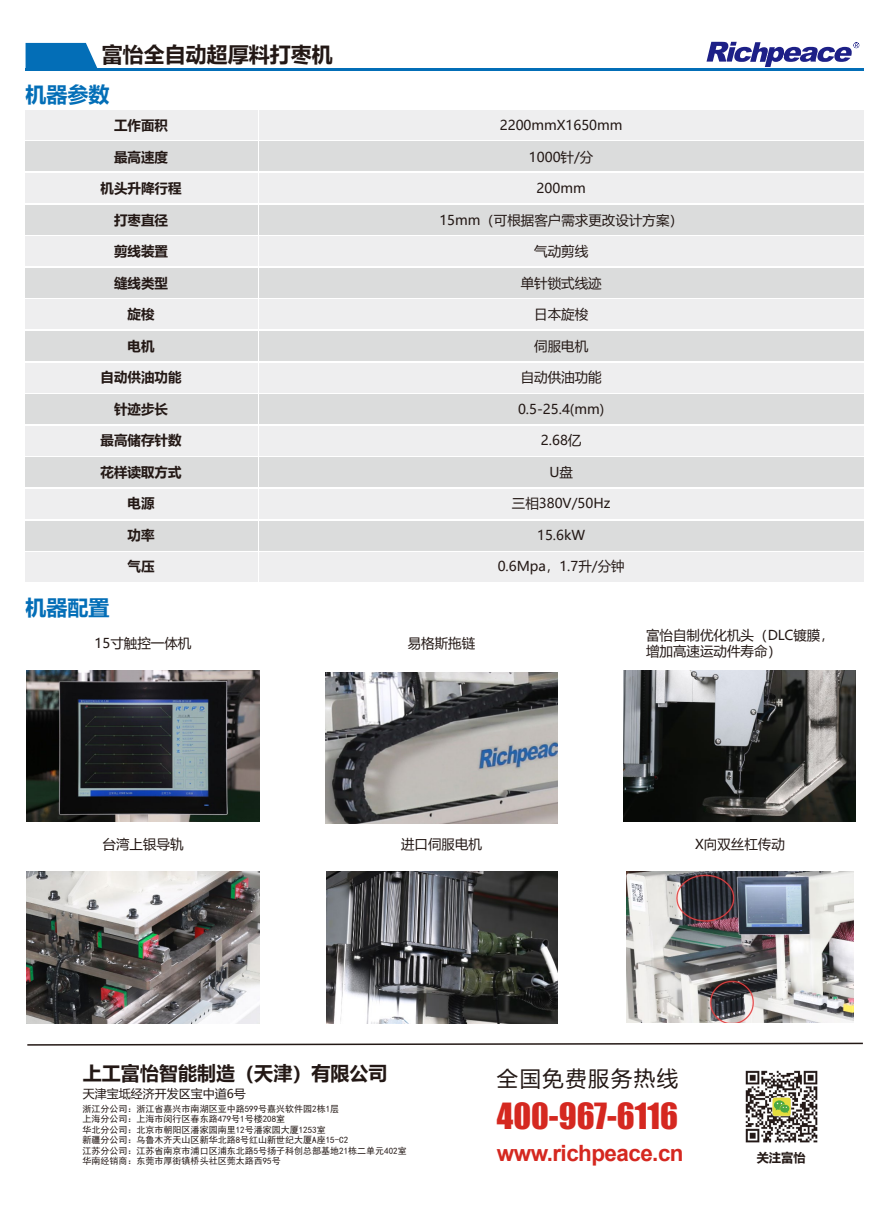
<style>
.page{position:relative;width:893px;height:1212px;background:#fff}
.page>*{position:absolute;margin:0;border:0;box-sizing:border-box;transform-origin:0 0}
.t1{font:33.15px "Impact";color:#d52820}
.t2{font:700 22.5px "Arial";letter-spacing:-.025em;color:#d52820}
.t3{font:21.3px "Microsoft Ya Hei";letter-spacing:.075em;color:#231815}
.t4{font:700 21px "Microsoft Ya Hei";color:#231815}
.t5{font:700 21px "Microsoft Ya Hei";color:#036eb7}
.t6{font:700 19.05px "Microsoft Ya Hei";color:#231815}
.t7{font:13.5px/16.2px "Microsoft Ya Hei";color:#231815}
.t8{font:700 13.5px "Microsoft Ya Hei";color:#231815}
.t9{font:700 12.3px "Microsoft Ya Hei";color:#231815}
.t10{font:12px "Microsoft Ya Hei";color:#231815}
.t11{font:9px/10.5px "Sim Hei";color:#231815}
</style>
<div class="page">
<div style="left:25px;top:110px;width:233px;height:30px;background:#eeeeef"></div>
<div style="left:25px;top:141px;width:233px;height:30px;background:#dbdcdc"></div>
<div style="left:25px;top:173px;width:233px;height:30px;background:#eeeeef"></div>
<div style="left:25px;top:205px;width:233px;height:30px;background:#dbdcdc"></div>
<div style="left:25px;top:236px;width:233px;height:30px;background:#eeeeef"></div>
<div style="left:25px;top:268px;width:233px;height:30px;background:#dbdcdc"></div>
<div style="left:25px;top:299px;width:233px;height:30px;background:#eeeeef"></div>
<div style="left:25px;top:331px;width:233px;height:30px;background:#dbdcdc"></div>
<div style="left:25px;top:363px;width:233px;height:29px;background:#eeeeef"></div>
<div style="left:25px;top:394px;width:233px;height:30px;background:#dbdcdc"></div>
<div style="left:25px;top:426px;width:233px;height:30px;background:#eeeeef"></div>
<div style="left:25px;top:457px;width:233px;height:30px;background:#dbdcdc"></div>
<div style="left:25px;top:489px;width:233px;height:30px;background:#eeeeef"></div>
<div style="left:25px;top:552px;width:233px;height:30px;background:#eeeeef"></div>
<div style="left:25px;top:521px;width:233px;height:29px;background:#dbdcdc"></div>
<div style="left:259px;top:110px;width:605px;height:30px;background:#eeeeef"></div>
<div style="left:259px;top:141px;width:605px;height:30px;background:#dbdcdc"></div>
<div style="left:259px;top:173px;width:605px;height:30px;background:#eeeeef"></div>
<div style="left:259px;top:205px;width:605px;height:30px;background:#dbdcdc"></div>
<div style="left:259px;top:236px;width:605px;height:30px;background:#eeeeef"></div>
<div style="left:259px;top:268px;width:605px;height:30px;background:#dbdcdc"></div>
<div style="left:259px;top:299px;width:605px;height:30px;background:#eeeeef"></div>
<div style="left:259px;top:331px;width:605px;height:30px;background:#dbdcdc"></div>
<div style="left:259px;top:363px;width:605px;height:29px;background:#eeeeef"></div>
<div style="left:259px;top:394px;width:605px;height:30px;background:#dbdcdc"></div>
<div style="left:259px;top:426px;width:605px;height:30px;background:#eeeeef"></div>
<div style="left:259px;top:457px;width:605px;height:30px;background:#dbdcdc"></div>
<div style="left:259px;top:489px;width:605px;height:30px;background:#eeeeef"></div>
<div style="left:259px;top:552px;width:605px;height:30px;background:#eeeeef"></div>
<div style="left:259px;top:521px;width:605px;height:29px;background:#dbdcdc"></div>
<svg style="left:706px;top:42px;width:153px;height:25px"></svg>
<svg style="left:26px;top:43px;width:72px;height:26px;background:#187abd"></svg>
<hr style="left:26px;top:69px;width:838px;height:2px;background:#036eb7">
<img style="left:745px;top:1070px;width:73px;height:73px">
<svg style="left:27px;top:1042px;width:836px;height:4px"></svg>
<img style="left:27px;top:670px;width:232px;height:152px">
<img style="left:627px;top:871px;width:226px;height:152px">
<img style="left:624px;top:670px;width:231px;height:152px">
<img style="left:325px;top:672px;width:233px;height:152px">
<img style="left:326px;top:872px;width:232px;height:151px">
<img style="left:27px;top:872px;width:232px;height:151px">
<h3 class="t4" style="left:102px;top:40px;width:232px">富怡全自动超厚料打枣机</h3>
<h3 class="t5" style="left:26px;top:80px;width:85px">机器参数</h3>
<h3 class="t8" style="left:114px;top:116px;width:55px">工作面积</h3>
<h3 class="t8" style="left:114px;top:147px;width:55px">最高速度</h3>
<h3 class="t8" style="left:101px;top:179px;width:82px">机头升降行程</h3>
<h3 class="t8" style="left:114px;top:210px;width:55px">打枣直径</h3>
<h3 class="t8" style="left:114px;top:242px;width:55px">剪线装置</h3>
<h3 class="t8" style="left:114px;top:273px;width:55px">缝线类型</h3>
<h3 class="t8" style="left:128px;top:305px;width:28px">旋梭</h3>
<h3 class="t8" style="left:128px;top:336px;width:28px">电机</h3>
<h3 class="t8" style="left:101px;top:368px;width:82px">自动供油功能</h3>
<h3 class="t8" style="left:114px;top:399px;width:55px">针迹步长</h3>
<h3 class="t8" style="left:101px;top:431px;width:82px">最高储存针数</h3>
<h3 class="t8" style="left:101px;top:462px;width:82px">花样读取方式</h3>
<h3 class="t8" style="left:128px;top:494px;width:28px">电源</h3>
<h3 class="t8" style="left:128px;top:525px;width:28px">功率</h3>
<h3 class="t8" style="left:128px;top:557px;width:28px">气压</h3>
<h3 class="t5" style="left:26px;top:593px;width:85px">机器配置</h3>
<h3 class="t7" style="left:500px;top:117px;width:124px">2200mmX1650mm</h3>
<h3 class="t7" style="left:529px;top:148px;width:66px">1000针/分</h3>
<h3 class="t7" style="left:537px;top:180px;width:51px">200mm</h3>
<h3 class="t7" style="left:439px;top:211px;width:245px">15mm（可根据客户需求更改设计方案）</h3>
<h3 class="t7" style="left:534px;top:243px;width:55px">气动剪线</h3>
<h3 class="t7" style="left:521px;top:274px;width:82px">单针锁式线迹</h3>
<h3 class="t7" style="left:534px;top:306px;width:55px">日本旋梭</h3>
<h3 class="t7" style="left:534px;top:337px;width:55px">伺服电机</h3>
<h3 class="t7" style="left:521px;top:369px;width:82px">自动供油功能</h3>
<h3 class="t7" style="left:518px;top:400px;width:88px">0.5-25.4(mm)</h3>
<h3 class="t7" style="left:541px;top:432px;width:42px">2.68亿</h3>
<h3 class="t7" style="left:549px;top:463px;width:25px">U盘</h3>
<h3 class="t7" style="left:512px;top:495px;width:100px">三相380V/50Hz</h3>
<h3 class="t7" style="left:537px;top:526px;width:50px">15.6kW</h3>
<h3 class="t7" style="left:498px;top:558px;width:129px">0.6Mpa，1.7升/分钟</h3>
<h3 class="t7" style="left:95px;top:635px;width:98px">15寸触控一体机</h3>
<h3 class="t7" style="left:408px;top:635px;width:69px">易格斯拖链</h3>
<h3 class="t7" style="left:646px;top:627px;width:189px">富怡自制优化机头（DLC镀膜，增加高速运动件寿命）</h3>
<h3 class="t7" style="left:103px;top:835px;width:82px">台湾上银导轨</h3>
<h3 class="t7" style="left:695px;top:835px;width:91px">X向双丝杠传动</h3>
<h3 class="t7" style="left:401px;top:835px;width:82px">进口伺服电机</h3>
<h3 class="t6" style="left:83px;top:1060px;width:306px">上工富怡智能制造（天津）有限公司</h3>
<h3 class="t10" style="left:83px;top:1085px;width:165px">天津宝坻经济开发区宝中道6号</h3>
<p class="t11" style="left:83px;top:1103px;width:326px">浙江分公司：浙江省嘉兴市南湖区亚中路599号嘉兴软件园2栋1层<br>上海分公司：上海市闵行区春东路479号1号楼208室<br>华北分公司：北京市朝阳区潘家园南里12号潘家园大厦1253室<br>新疆分公司：乌鲁木齐天山区新华北路8号红山新世纪大厦A座15-C2<br>江苏分公司：江苏省南京市浦口区浦东北路5号扬子科创总部基地21栋二单元402室华南经销商：东莞市厚街镇桥头社区莞太路西95号</p>
<h3 class="t3" style="left:497px;top:1064px;width:183px">全国免费服务热线</h3>
<h1 class="t1" style="left:497px;top:1091px;width:183px">400-967-6116</h1>
<h2 class="t2" style="left:497px;top:1137px;width:188px">www.richpeace.cn</h2>
<h3 class="t9" style="left:757px;top:1149px;width:50px">关注富怡</h3>
</div>
